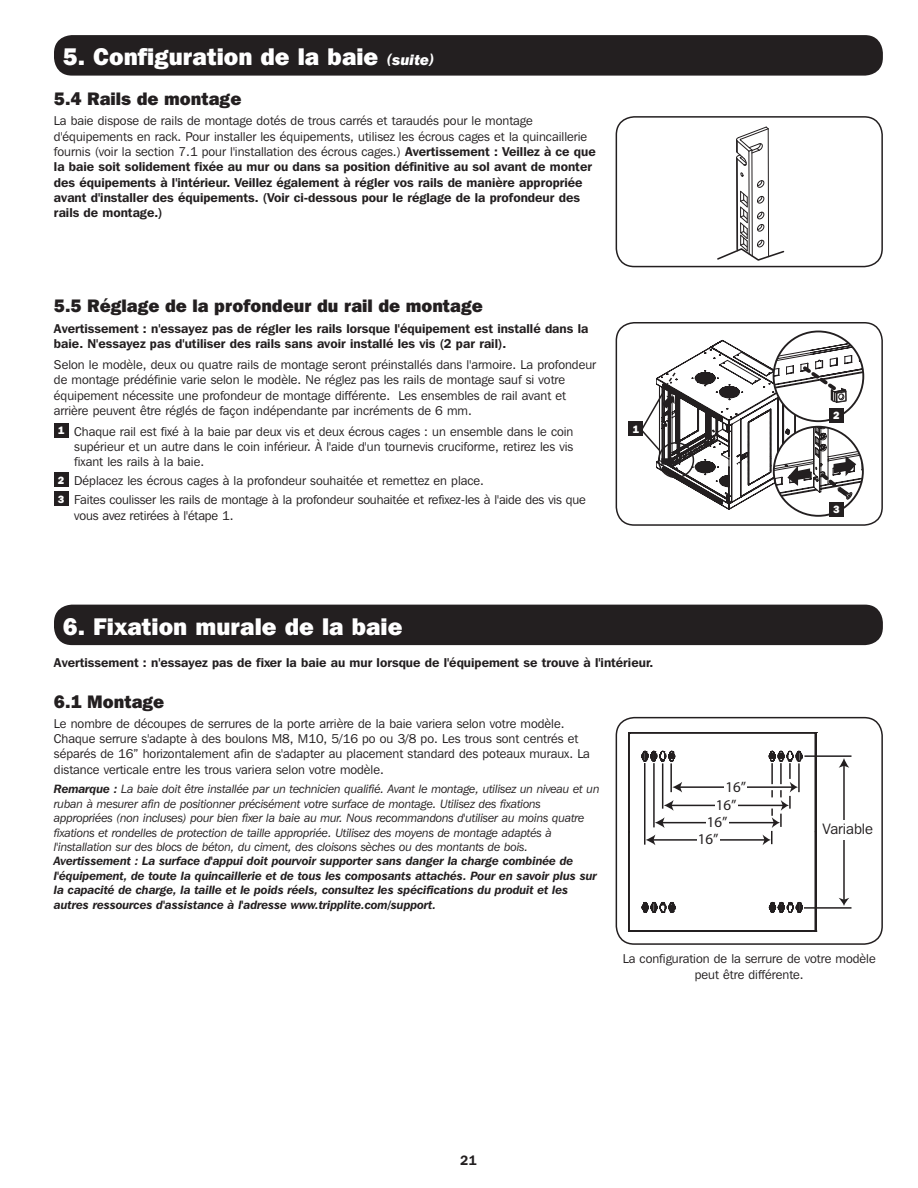
<style>
.page{position:relative;width:918px;height:1188px;background:#fff}
.page>*{position:absolute;margin:0;border:0;box-sizing:border-box;transform-origin:0 0}
.Continued{font:800 24px "Franklin Gothic IT Cby BT";color:#fff}
.Sub_Head_continued{font:800 18px "Franklin Gothic IT Cby BT";color:#231f20}
.t1{font:15px/17.2px "Myriad Pro";color:#231f20}
.t2{font:15px "Franklin Gothic IT Cby BT";color:#231f20}
.t3{font:600 13.5px "Franklin Gothic IT Cby BT";color:#231f20}
.t4{font:12.75px/15.3px "Franklin Gothic IT Cby BT";color:#231f20}
.t5{font:600 12.75px/15.3px "Franklin Gothic IT Cby BT";color:#231f20}
.t6{font:italic 12px/14.4px "Franklin Gothic IT Cby BT";letter-spacing:-.01em;color:#231f20}
.t7{font:800 10.5px "Franklin Gothic IT Cby BT";color:#fff}
.s1{font-style:italic;font-size:15px}
.s2{font-weight:400}
.s3{font-weight:600}
</style>
<div class="page">
<div style="left:54px;top:35px;width:829px;height:41px;background:#231f20;border-radius:18px"></div>
<div style="left:54px;top:605px;width:829px;height:40px;background:#231f20;border-radius:18px"></div>
<div style="left:54px;top:423px;width:14px;height:14px;background:#231f20"></div>
<div style="left:54px;top:473px;width:14px;height:14px;background:#231f20"></div>
<div style="left:54px;top:492px;width:14px;height:14px;background:#231f20"></div>
<hr style="left:768px;top:129px;width:1px;height:128px;background:#231f20">
<hr style="left:752px;top:150px;width:1px;height:106px;background:#231f20">
<svg style="left:717px;top:172px;width:68px;height:89px"></svg>
<hr style="left:737px;top:159px;width:1px;height:92px;background:#231f20">
<hr style="left:749px;top:151px;width:1px;height:103px;background:#231f20">
<hr style="left:736px;top:158px;width:1px;height:92px;background:#231f20">
<svg style="left:736px;top:126px;width:33px;height:40px"></svg>
<div style="left:616px;top:116px;width:267px;height:151px;border:2px solid #231f20;border-radius:18px"></div>
<div style="left:616px;top:322px;width:267px;height:204px;border:2px solid #231f20;border-radius:18px"></div>
<hr style="left:804px;top:755px;width:47px;height:2px;background:#231f20">
<hr style="left:804px;top:907px;width:47px;height:2px;background:#231f20">
<hr style="left:843px;top:765px;width:2px;height:136px;background:#231f20">
<svg style="left:839px;top:898px;width:10px;height:8px"></svg>
<svg style="left:839px;top:758px;width:10px;height:10px"></svg>
<svg style="left:628px;top:732px;width:189px;height:200px"></svg>
<div style="left:725px;top:785px;width:22px;height:5px;background:#fff"></div>
<div style="left:840px;top:821px;width:8px;height:19px;background:#fff"></div>
<div style="left:616px;top:717px;width:267px;height:228px;border:2px solid #231f20;border-radius:18px"></div>
<div style="left:629px;top:422px;width:14px;height:14px;background:#231f20"></div>
<div style="left:829px;top:502px;width:15px;height:14px;background:#231f20"></div>
<svg style="left:639px;top:334px;width:224px;height:176px"></svg>
<div style="left:819px;top:820px;width:58px;height:17px;background:#fff"></div>
<p class="Continued" style="left:63px;top:41px;width:374px">5. Configuration de la baie <span class="s1">(suite)</span></p>
<p class="Sub_Head_continued" style="left:54px;top:88px;width:189px">5.4 Rails de montage</p>
<p class="t5" style="left:54px;top:113px;width:543px"><span class="s2">La baie dispose de rails de montage dotés de trous carrés et taraudés pour le montage d'équipements en rack. Pour installer les équipements, utilisez les écrous cages et la quincaillerie fournis (voir la section 7.1 pour l'installation des écrous cages.)</span> Avertissement : Veillez à ce que la baie soit solidement fixée au mur ou dans sa position définitive au sol avant de monter des équipements à l'intérieur. Veillez également à régler vos rails de manière appropriée avant d'installer des équipements. (Voir ci-dessous pour le réglage de la profondeur des rails de montage.)</p>
<p class="Sub_Head_continued" style="left:54px;top:295px;width:430px">5.5 Réglage de la profondeur du rail de montage</p>
<p class="t5" style="left:54px;top:321px;width:536px">Avertissement : n'essayez pas de régler les rails lorsque l'équipement est installé dans la baie. N'essayez pas d'utiliser des rails sans avoir installé les vis (2 par rail).</p>
<p class="t4" style="left:54px;top:357px;width:544px">Selon le modèle, deux ou quatre rails de montage seront préinstallés dans l'armoire. La profondeur de montage prédéfinie varie selon le modèle. Ne réglez pas les rails de montage sauf si votre équipement nécessite une profondeur de montage différente. Les ensembles de rail avant et arrière peuvent être réglés de façon indépendante par incréments de 6 mm.</p>
<p class="t7" style="left:58px;top:424px;width:8px">1</p>
<p class="t4" style="left:74px;top:423px;width:501px;text-align:justify">Chaque rail est fixé à la baie par deux vis et deux écrous cages : un ensemble dans le coin supérieur et un autre dans le coin inférieur. À l'aide d'un tournevis cruciforme, retirez les vis fixant les rails à la baie.</p>
<p class="t7" style="left:58px;top:474px;width:8px">2</p>
<p class="t4" style="left:74px;top:473px;width:411px">Déplacez les écrous cages à la profondeur souhaitée et remettez en place.</p>
<p class="t7" style="left:58px;top:493px;width:8px">3</p>
<p class="t4" style="left:74px;top:492px;width:513px">Faites coulisser les rails de montage à la profondeur souhaitée et refixez-les à l'aide des vis que vous avez retirées à l'étape 1.</p>
<p class="t7" style="left:632px;top:423px;width:8px">1</p>
<p class="Continued" style="left:63px;top:611px;width:341px">6. Fixation murale de la baie</p>
<p class="t5" style="left:54px;top:655px;width:601px">Avertissement : n'essayez pas de fixer la baie au mur lorsque de l'équipement se trouve à l'intérieur.</p>
<p class="Sub_Head_continued" style="left:54px;top:690px;width:112px">6.1 Montage</p>
<p class="t4" style="left:54px;top:715px;width:537px">Le nombre de découpes de serrures de la porte arrière de la baie variera selon votre modèle.<br>Chaque serrure s'adapte à des boulons M8, M10, 5/16 po ou 3/8 po. Les trous sont centrés et séparés de 16” horizontalement afin de s'adapter au placement standard des poteaux muraux. La distance verticale entre les trous variera selon votre modèle.</p>
<p class="t6" style="left:54px;top:782px;width:547px"><span class="s3">Remarque :</span> La baie doit être installée par un technicien qualifié. Avant le montage, utilisez un niveau et un ruban à mesurer afin de positionner précisément votre surface de montage. Utilisez des fixations appropriées (non incluses) pour bien fixer la baie au mur. Nous recommandons d'utiliser au moins quatre fixations et rondelles de protection de taille appropriée. Utilisez des moyens de montage adaptés à l'installation sur des blocs de béton, du ciment, des cloisons sèches ou des montants de bois.<br><span class="s3">Avertissement : La surface d'appui doit pourvoir supporter sans danger la charge combinée de l'équipement, de toute la quincaillerie et de tous les composants attachés. Pour en savoir plus sur la capacité de charge, la taille et le poids réels, consultez les spécifications du produit et les autres ressources d'assistance à l'adresse www.tripplite.com/support.</span></p>
<p class="t1" style="left:725px;top:778px;width:22px">16”</p>
<p class="t1" style="left:716px;top:796px;width:22px">16”</p>
<p class="t1" style="left:698px;top:813px;width:31px;text-indent:9px">16”<br>16”</p>
<p class="t7" style="left:833px;top:409px;width:8px">2</p>
<p class="t7" style="left:833px;top:503px;width:8px">3</p>
<p class="t2" style="left:823px;top:820px;width:52px">Variable</p>
<p class="t3" style="left:460px;top:1152px;width:18px">21</p>
<p class="t4" style="left:623px;top:951px;width:254px;text-align:center">La configuration de la serrure de votre modèle peut être différente.</p>
</div>
